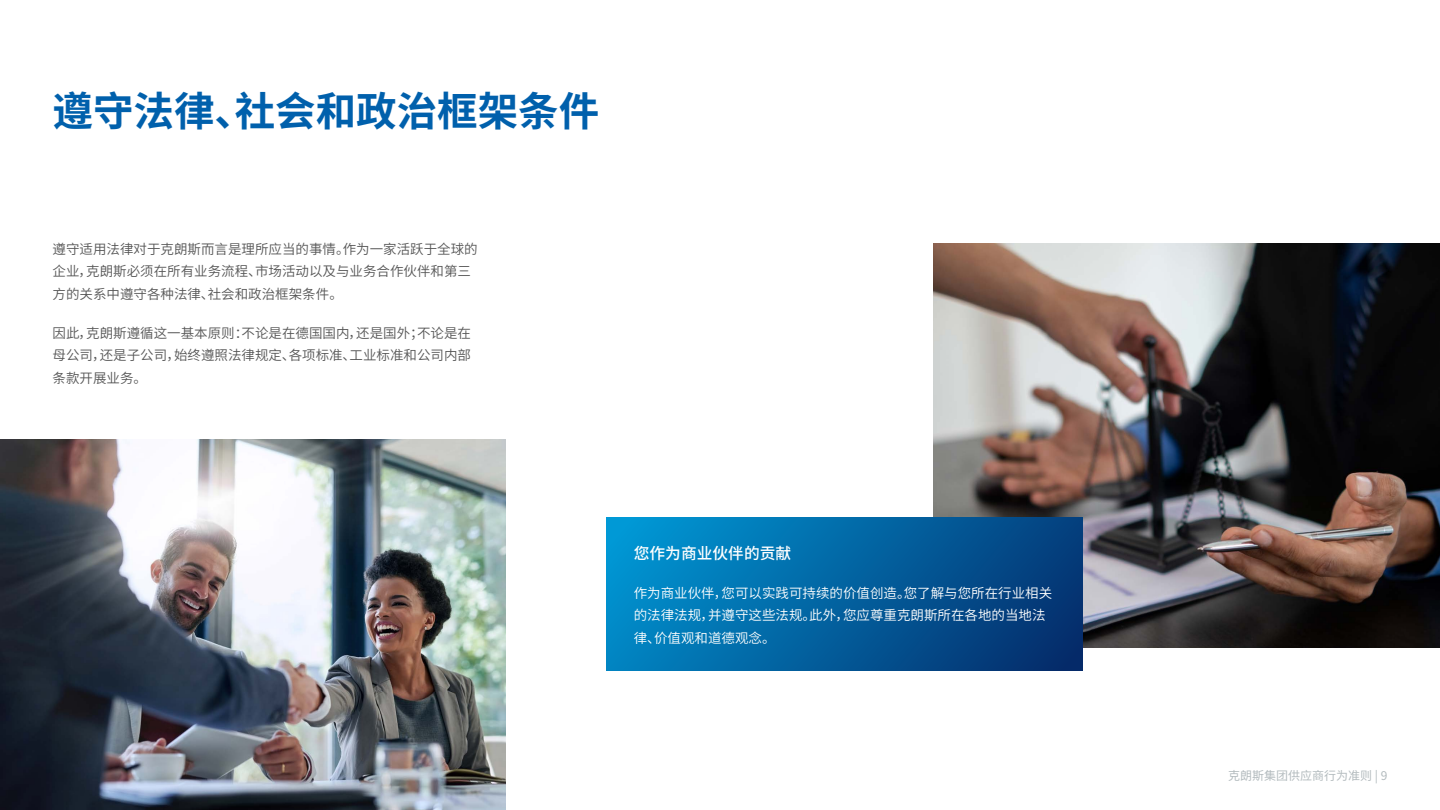
<style>
.page{position:relative;width:1440px;height:810px;background:#fff}
.page>*{position:absolute;margin:0;border:0;box-sizing:border-box;transform-origin:0 0}
.t1{font:700 40.5px "Noto Sans CJ Ksc";color:#0060ac}
.t2{font:500 15.75px "Noto Sans CJ Ksc";color:#fff}
.t3{font:600 13.5px/22.5px "Noto Sans CJ Ksc";color:#555}
.t4{font:600 13.5px/22.5px "Noto Sans CJ Ksc";color:#fff}
.t5{font:12px "Noto Sans CJ Ksc";color:#b3bbbe}
</style>
<div class="page">
<img style="left:0;top:440px;width:506px;height:370px">
<img style="left:933px;top:243px;width:507px;height:405px">
<div style="left:606px;top:518px;width:476px;height:152px;background:linear-gradient(to right,#0091ce,#053372)"></div>
<h1 class="t1" style="left:52px;top:88px;width:548px">遵守法律、社会和政治框架条件</h1>
<p class="t3" style="left:52px;top:238px;width:427px">遵守适用法律对于克朗斯而言是理所应当的事情。作为一家活跃于全球的企业，克朗斯必须在所有业务流程、市场活动以及与业务合作伙伴和第三方的关系中遵守各种法律、社会和政治框架条件。</p>
<p class="t3" style="left:52px;top:322px;width:420px;text-align:justify">因此，克朗斯遵循这一基本原则：不论是在德国国内，还是国外；不论是在母公司，还是子公司，始终遵照法律规定、各项标准、工业标准和公司内部条款开展业务。</p>
<p class="t2" style="left:634px;top:544px;width:159px">您作为商业伙伴的贡献</p>
<p class="t4" style="left:634px;top:582px;width:420px">作为商业伙伴，您可以实践可持续的价值创造。您了解与您所在行业相关的法律法规，并遵守这些法规。此外，您应尊重克朗斯所在各地的当地法律、价值观和道德观念。</p>
<p class="t5" style="left:1228px;top:769px;width:161px">克朗斯集团供应商行为准则 | 9</p>
</div>
